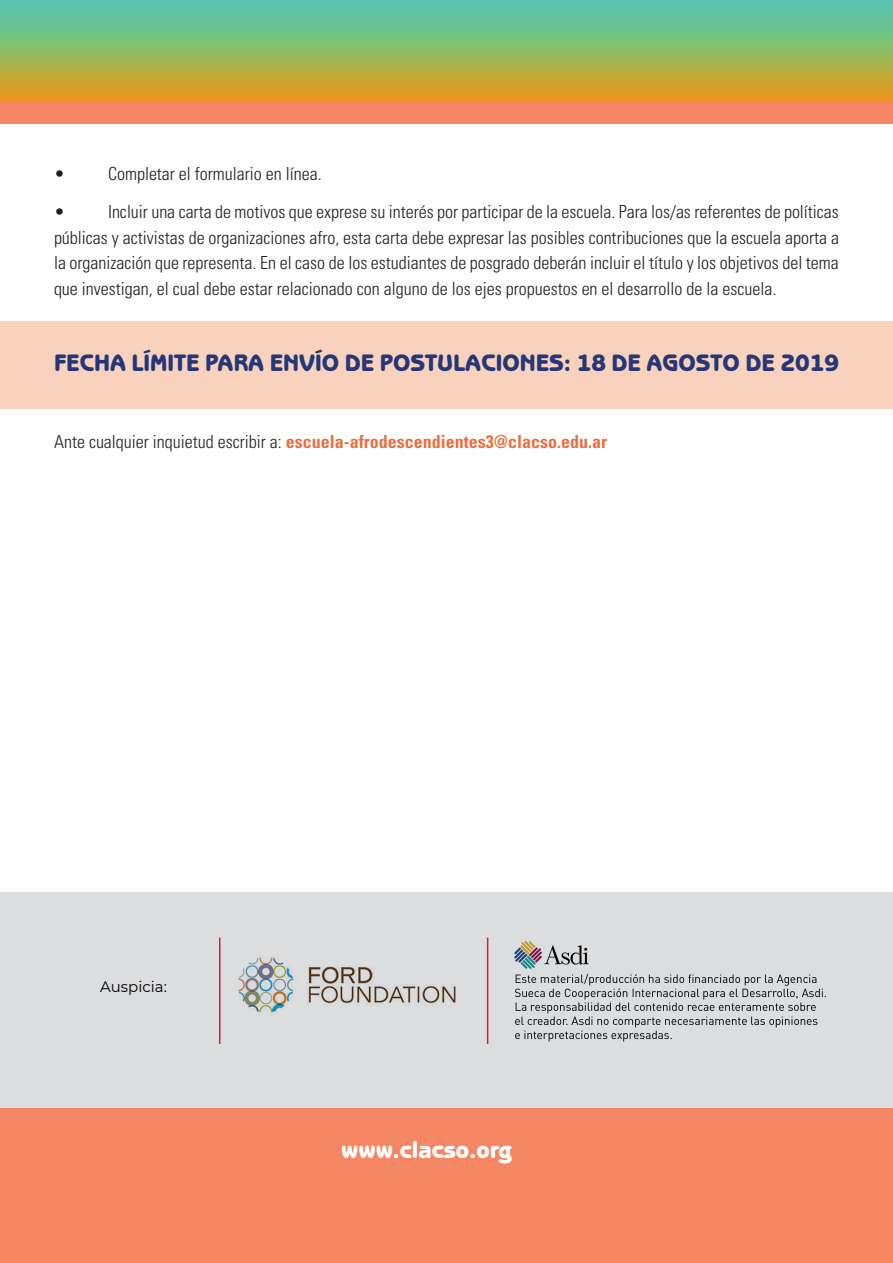
<style>
.page{position:relative;width:893px;height:1263px;background:#fff}
.page>*{position:absolute;margin:0;border:0;box-sizing:border-box;transform-origin:0 0}
.t1{font:800 24px "Benguiat Gothic Std";color:#263778}
.t2{font:800 24px "Benguiat Gothic Std";color:#fff}
.t3{font:300 condensed 18px/25.5px "Univers LT Std";color:#231f20;text-align:justify}
.t4{font:700 condensed 18px "Univers LT Std";color:#e8703e}
.t5{font:15px "Montserrat";color:#000001}
.s1{font-weight:300;color:#231f20}
</style>
<div class="page">
<svg style="left:0;top:0;width:893px;height:101px;background:#95b566"></svg>
<div style="left:0;top:101px;width:893px;height:22px;background:#f58664"></div>
<div style="left:0;top:321px;width:893px;height:87px;background:#f9d2bd"></div>
<div style="left:0;top:1108px;width:893px;height:155px;background:#f58664"></div>
<div style="left:0;top:892px;width:893px;height:216px;background:#dcdddf"></div>
<img style="left:238px;top:957px;width:218px;height:56px">
<hr style="left:487px;top:938px;width:1px;height:106px;background:#d22033">
<img style="left:486px;top:941px;width:340px;height:101px">
<hr style="left:219px;top:938px;width:1px;height:106px;background:#d22033">
<p class="t3" style="left:54px;top:161px;width:269px">• Completar el formulario en línea.</p>
<p class="t3" style="left:54px;top:199px;width:786px">• Incluir una carta de motivos que exprese su interés por participar de la escuela. Para los/as referentes de políticas públicas y activistas de organizaciones afro, esta carta debe expresar las posibles contribuciones que la escuela aporta a la organización que representa. En el caso de los estudiantes de posgrado deberán incluir el título y los objetivos del tema que investigan, el cual debe estar relacionado con alguno de los ejes propuestos en el desarrollo de la escuela.</p>
<h1 class="t1" style="left:54px;top:349px;width:786px">FECHA LÍMITE PARA ENVÍO DE POSTULACIONES: 18 DE AGOSTO DE 2019</h1>
<p class="t4" style="left:54px;top:430px;width:555px"><span class="s1">Ante cualquier inquietud escribir a:</span> escuela-afrodescendientes3@clacso.edu.ar</p>
<p class="t5" style="left:100px;top:977px;width:68px">Auspicia:</p>
<h1 class="t2" style="left:341px;top:1136px;width:172px">www.clacso.org</h1>
</div>
